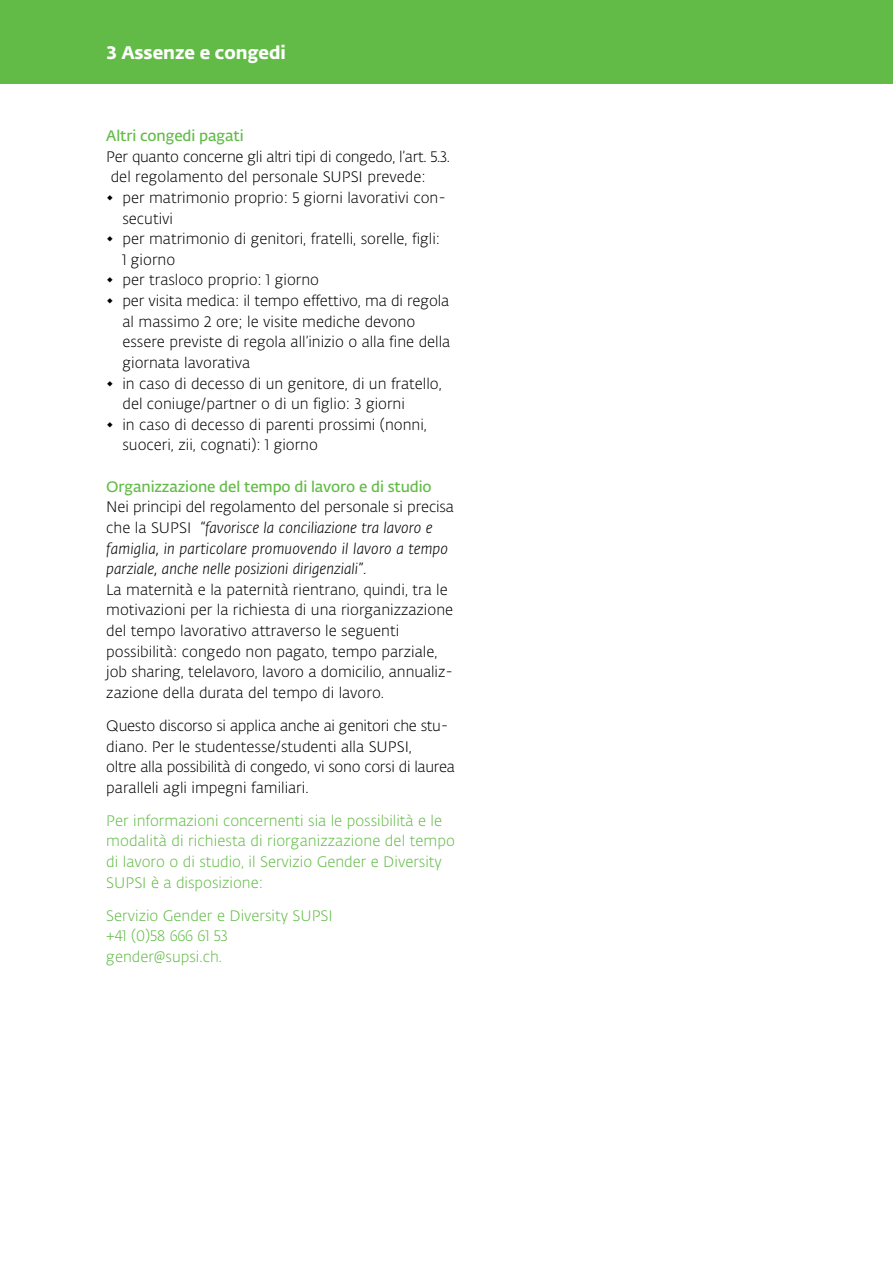
<style>
.page{position:relative;width:893px;height:1263px;background:#fff}
.page>*{position:absolute;margin:0;border:0;box-sizing:border-box;transform-origin:0 0}
.Titolo_neretto{font:700 18px "SUPSI Fedra Sans";color:#fff}
.Titolo_neretto-2{font:300 15px/20.7px "SUPSI Fedra Sans";color:#000}
.Titolo_neretto-3{font:300 15px/20.7px "SUPSI Fedra Sans";color:#62bb46}
.Titolo_neretto-4{font:italic 300 15px/20.7px "SUPSI Fedra Sans";color:#000}
.Titolo_neretto-5{font:300 15px/20.7px "SUPSI Fedra Sans";letter-spacing:-.02em;color:#000}
.Titolo_neretto-6{font:600 15px "SUPSI Fedra Sans";letter-spacing:-.01em;color:#62bb46}
.s1{font-style:normal}
</style>
<div class="page">
<div style="left:0;top:0;width:893px;height:83px;background:#62bb46"></div>
<p class="Titolo_neretto" style="left:106px;top:38px;width:181px">3 Assenze e congedi</p>
<p class="Titolo_neretto-6" style="left:106px;top:125px;width:139px">Altri congedi pagati</p>
<p class="Titolo_neretto-2" style="left:106px;top:146px;width:345px">Per quanto concerne gli altri tipi di congedo, l’art. 5.3. del regolamento del personale SUPSI prevede:</p>
<p class="Titolo_neretto-2" style="left:122px;top:187px;width:325px;text-indent:-16px">◆ per matrimonio proprio: 5 giorni lavorativi con&shy;secutivi</p>
<p class="Titolo_neretto-2" style="left:106px;top:228px;width:335px">◆ per matrimonio di genitori, fratelli, sorelle, figli:</p>
<p class="Titolo_neretto-2" style="left:122px;top:249px;width:54px">1 giorno</p>
<p class="Titolo_neretto-2" style="left:106px;top:270px;width:214px">◆ per trasloco proprio: 1 giorno</p>
<p class="Titolo_neretto-2" style="left:122px;top:290px;width:329px;text-indent:-16px">◆ per visita medica: il tempo effettivo, ma di regola al massimo 2 ore; le visite mediche devono essere previste di regola all’inizio o alla fine della giornata lavorativa</p>
<p class="Titolo_neretto-2" style="left:122px;top:373px;width:321px;text-indent:-16px">◆ in caso di decesso di un genitore, di un fratello, del coniuge/partner o di un figlio: 3 giorni</p>
<p class="Titolo_neretto-2" style="left:122px;top:414px;width:306px;text-indent:-16px">◆ in caso di decesso di parenti prossimi (nonni, suoceri, zii, cognati): 1 giorno</p>
<p class="Titolo_neretto-6" style="left:106px;top:475px;width:327px">Organizzazione del tempo di lavoro e di studio</p>
<p class="Titolo_neretto-4" style="left:106px;top:496px;width:349px"><span class="s1">Nei principi del regolamento del personale si precisa che la SUPSI</span> “favorisce la conciliazione tra lavoro e famiglia, in particolare promuovendo il lavoro a tempo parziale, anche nelle posizioni dirigenziali”<span class="s1">.</span></p>
<p class="Titolo_neretto-2" style="left:106px;top:579px;width:348px">La maternità e la paternità rientrano, quindi, tra le motivazioni per la richiesta di una riorganizzazione del tempo lavorativo attraverso le seguenti</p>
<p class="Titolo_neretto-2" style="left:106px;top:641px;width:348px">possibilità: congedo non pagato, tempo parziale, job sharing, telelavoro, lavoro a domicilio, annualiz&shy;zazione della durata del tempo di lavoro.</p>
<p class="Titolo_neretto-5" style="left:106px;top:715px;width:344px">Questo discorso si applica anche ai genitori che stu&shy;diano. Per le studentesse/studenti alla SUPSI,</p>
<p class="Titolo_neretto-5" style="left:106px;top:756px;width:350px">oltre alla possibilità di congedo, vi sono corsi di laurea paralleli agli impegni familiari.</p>
<p class="Titolo_neretto-3" style="left:106px;top:810px;width:350px">Per informazioni concernenti sia le possibilità e le modalità di richiesta di riorganizzazione del tempo di lavoro o di studio, il Servizio Gender e Diversity SUPSI è a disposizione:</p>
<p class="Titolo_neretto-3" style="left:106px;top:905px;width:228px">Servizio Gender e Diversity SUPSI</p>
<p class="Titolo_neretto-3" style="left:106px;top:925px;width:123px">+41 (0)58 666 61 53</p>
<p class="Titolo_neretto-3" style="left:106px;top:946px;width:117px">gender@supsi.ch.</p>
</div>
